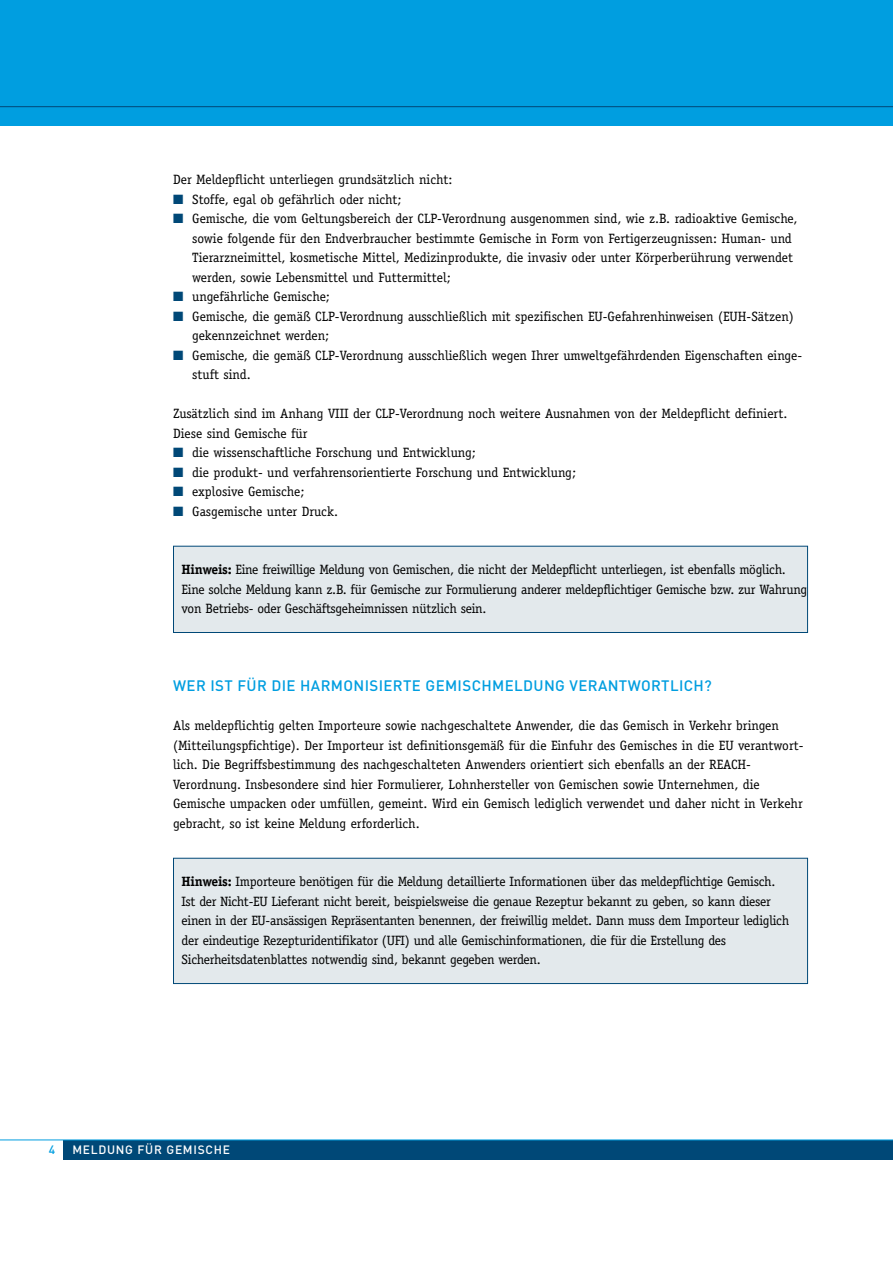
<style>
.page{position:relative;width:893px;height:1263px;background:#fff}
.page>*{position:absolute;margin:0;border:0;box-sizing:border-box;transform-origin:0 0}
.t1{font:500 15px "DIN Pro";letter-spacing:.025em;color:#009ee0}
.t2{font:13.5px/19.5px "Officina Serif";color:#000}
.t3{font:13.5px/19.5px "Officina Serif";letter-spacing:-.02em;color:#000}
.t4{font:500 12px "DIN Pro";color:#fff}
.t5{font:500 12px "DIN Pro";color:#009ee0}
.s1{color:#004877}
.s2{font-weight:700}
</style>
<div class="page">
<div style="left:173px;top:858px;width:635px;height:126px;background:#e3e9ec;border:1px solid #004877"></div>
<div style="left:173px;top:546px;width:635px;height:87px;background:#e3e9ec;border:1px solid #004877"></div>
<div style="left:0;top:0;width:893px;height:126px;background:#009ee0"></div>
<div style="left:64px;top:1140px;width:829px;height:20px;background:#004877"></div>
<hr style="left:0;top:1139px;width:893px;height:1px;background:#009ee0">
<hr style="left:0;top:106px;width:893px;height:1px;background:#004877">
<p class="t2" style="left:173px;top:170px;width:281px">Der Meldepflicht unterliegen grundsätzlich nicht:</p>
<p class="t2" style="left:173px;top:190px;width:230px"><span class="s1">■</span> Stoffe, egal ob gefährlich oder nicht;</p>
<p class="t2" style="left:192px;top:209px;width:607px;text-indent:-19px"><span class="s1">■</span> Gemische, die vom Geltungsbereich der CLP-Verordnung ausgenommen sind, wie z.B. radioaktive Gemische, sowie folgende für den Endverbraucher bestimmte Gemische in Form von Fertigerzeugnissen: Human- und Tierarzneimittel, kosmetische Mittel, Medizinprodukte, die invasiv oder unter Körperberührung verwendet werden, sowie Lebensmittel und Futtermittel;</p>
<p class="t2" style="left:173px;top:287px;width:158px"><span class="s1">■</span> ungefährliche Gemische;</p>
<p class="t2" style="left:192px;top:306px;width:603px;text-indent:-19px"><span class="s1">■</span> Gemische, die gemäß CLP-Verordnung ausschließlich mit spezifischen EU-Gefahrenhinweisen (EUH-Sätzen) gekennzeichnet werden;</p>
<p class="t2" style="left:192px;top:345px;width:611px;text-indent:-19px"><span class="s1">■</span> Gemische, die gemäß CLP-Verordnung ausschließlich wegen Ihrer umweltgefährdenden Eigenschaften einge&shy;stuft sind.</p>
<p class="t2" style="left:173px;top:404px;width:616px">Zusätzlich sind im Anhang VIII der CLP-Verordnung noch weitere Ausnahmen von der Meldepflicht definiert.<br>Diese sind Gemische für</p>
<p class="t2" style="left:173px;top:443px;width:304px"><span class="s1">■</span> die wissenschaftliche Forschung und Entwicklung;</p>
<p class="t2" style="left:173px;top:462px;width:404px"><span class="s1">■</span> die produkt- und verfahrensorientierte Forschung und Entwicklung;</p>
<p class="t2" style="left:173px;top:482px;width:133px"><span class="s1">■</span> explosive Gemische;</p>
<p class="t2" style="left:173px;top:501px;width:166px"><span class="s1">■</span> Gasgemische unter Druck.</p>
<p class="t3" style="left:182px;top:560px;width:627px"><span class="s2">Hinweis:</span> Eine freiwillige Meldung von Gemischen, die nicht der Meldepflicht unterliegen, ist ebenfalls möglich.<br>Eine solche Meldung kann z.B. für Gemische zur Formulierung anderer meldepflichtiger Gemische bzw. zur Wahrung von Betriebs- oder Geschäftsgeheimnissen nützlich sein.</p>
<p class="t1" style="left:173px;top:676px;width:540px">WER IST FÜ R DIE HARMONISIERTE GEMISCH MELDUNG VERANTWORTLICH?</p>
<p class="t2" style="left:173px;top:716px;width:632px">Als meldepflichtig gelten Importeure sowie nachgeschaltete Anwender, die das Gemisch in Verkehr bringen (Mitteilungspfichtige). Der Importeur ist definitionsgemäß für die Einfuhr des Gemisches in die EU verantwort&shy;lich. Die Begriffsbestimmung des nachgeschalteten Anwenders orientiert sich ebenfalls an der REACH-Verordnung. Insbesondere sind hier Formulierer, Lohnhersteller von Gemischen sowie Unternehmen, die Gemische umpacken oder umfüllen, gemeint. Wird ein Gemisch lediglich verwendet und daher nicht in Verkehr gebracht, so ist keine Meldung erforderlich.</p>
<p class="t3" style="left:182px;top:872px;width:609px"><span class="s2">Hinweis:</span> Importeure benötigen für die Meldung detaillierte Informationen über das meldepflichtige Gemisch.<br>Ist der Nicht-EU Lieferant nicht bereit, beispielsweise die genaue Rezeptur bekannt zu geben, so kann dieser einen in der EU-ansässigen Repräsentanten benennen, der freiwillig meldet. Dann muss dem Importeur lediglich der eindeutige Rezepturidentifikator (UFI) und alle Gemischinformationen, die für die Erstellung des Sicherheitsdatenblattes notwendig sind, bekannt gegeben werden.</p>
<p class="t5" style="left:49px;top:1141px;width:8px">4</p>
<p class="t4" style="left:72px;top:1141px;width:10px">MELDUNG</p>
<p class="t4" style="left:138px;top:1141px;width:38px">FÜR GEMIS</p>
<p class="t4" style="left:205px;top:1141px;width:24px">CHE</p>
</div>
